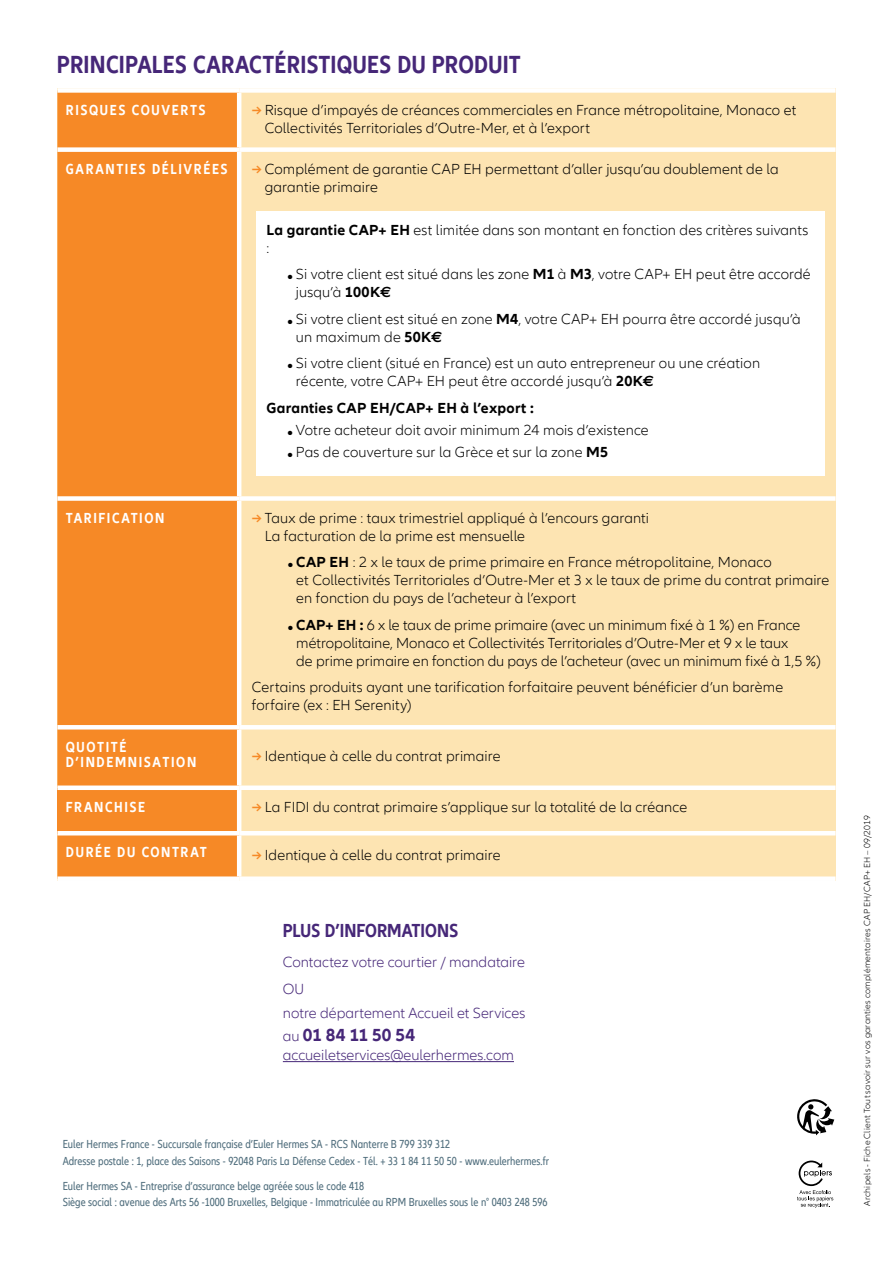
<style>
.page{position:relative;width:893px;height:1263px;background:#fff}
.page>*{position:absolute;margin:0;border:0;box-sizing:border-box;transform-origin:0 0}
.t1{font:700 condensed 25.5px "Allianz Neo";letter-spacing:.01em;color:#462778}
.t2{font:700 condensed 19.5px "Allianz Neo";letter-spacing:-.005em;color:#462778}
.t3{font:700 18px "Allianz Neo";color:#462778}
.t4{font:300 15.15px/27.2px "Allianz Neo";color:#462778}
.t5{font:300 15px/18px "Allianz Neo";letter-spacing:.005em;color:#000}
.t6{font:700 condensed 15px/15px "Allianz Neo";letter-spacing:.105em;color:#fff}
.t7{font:700 15px "Allianz Neo";letter-spacing:.02em;color:#000}
.t8{font:condensed 12px/16.5px "Allianz Neo";color:#506e7d}
.t9{font:300 9px "Allianz Neo";letter-spacing:.025em;color:#000}
.s1{font-weight:600;font-size:13.5px;color:#f68926}
.s2{font-weight:700}
.s3{font-family:"Euro Sans";font-weight:700}
.s4{font-weight:300;font-size:15.15px}
</style>
<div class="page">
<div style="left:57px;top:93px;width:180px;height:783px;background:#f68926"></div>
<div style="left:241px;top:93px;width:595px;height:783px;background:#fde4b2"></div>
<div style="left:57px;top:788px;width:182px;height:45px;background:#f68926"></div>
<div style="left:57px;top:147px;width:182px;height:5px;background:#fff"></div>
<div style="left:239px;top:147px;width:597px;height:5px;background:#fff"></div>
<div style="left:57px;top:496px;width:182px;height:5px;background:#fff"></div>
<div style="left:239px;top:496px;width:597px;height:5px;background:#fff"></div>
<hr style="left:57px;top:725px;width:182px;height:4px;background:#fff">
<hr style="left:239px;top:725px;width:597px;height:4px;background:#fff">
<div style="left:57px;top:785px;width:182px;height:5px;background:#fff"></div>
<div style="left:239px;top:785px;width:597px;height:5px;background:#fff"></div>
<hr style="left:237px;top:790px;width:4px;height:41px;background:#fff">
<hr style="left:57px;top:831px;width:182px;height:4px;background:#fff">
<hr style="left:239px;top:831px;width:597px;height:4px;background:#fff">
<div style="left:256px;top:211px;width:569px;height:264px;background:#fff"></div>
<svg style="left:797px;top:1160px;width:36px;height:48px"></svg>
<svg style="left:797px;top:1099px;width:37px;height:36px"></svg>
<hr style="left:283px;top:1061px;width:231px;height:1px;background:#462778">
<h1 class="t1" style="left:57px;top:50px;width:465px">PRINCIPALES CARACTÉRISTIQUES DU PRODUIT</h1>
<p class="t6" style="left:66px;top:102px;width:141px">RISQUES COUVERTS</p>
<p class="t5" style="left:265px;top:101px;width:533px;text-indent:-13px"><span class="s1">→</span> Risque d’impayés de créances commerciales en France métropolitaine, Monaco et<br>Collectivités Territoriales d’Outre-Mer, et à l’export</p>
<p class="t6" style="left:66px;top:162px;width:163px">GARANTIES DÉLIVRÉES</p>
<p class="t5" style="left:265px;top:160px;width:515px;text-indent:-13px"><span class="s1">→</span> Complément de garantie CAP EH permettant d’aller jusqu’au doublement de la garantie primaire</p>
<p class="t5" style="left:266px;top:221px;width:543px"><span class="s2">La garantie CAP+ EH</span> est limitée dans son montant en fonction des critères suivants :</p>
<p class="t5" style="left:296px;top:266px;width:516px;text-indent:-8px">● Si votre client est situé dans les zone <span class="s2">M1</span> à <span class="s2">M3</span>, votre CAP+ EH peut être accordé jusqu’à <span class="s2">100K</span><span class="s3">E</span></p>
<p class="t5" style="left:296px;top:310px;width:506px;text-indent:-8px">● Si votre client est situé en zone <span class="s2">M4</span>, votre CAP+ EH pourra être accordé jusqu’à un maximum de <span class="s2">50K</span><span class="s3">E</span></p>
<p class="t5" style="left:296px;top:355px;width:466px;text-indent:-8px">● Si votre client (situé en France) est un auto entrepreneur ou une création récente, votre CAP+ EH peut être accordé jusqu’à <span class="s2">20K</span><span class="s3">E</span></p>
<p class="t7" style="left:266px;top:399px;width:269px">Garanties CAP EH/CAP+ EH à l’export :</p>
<p class="t5" style="left:288px;top:422px;width:362px">● Votre acheteur doit avoir minimum 24 mois d’existence</p>
<p class="t5" style="left:288px;top:444px;width:322px">● Pas de couverture sur la Grèce et sur la zone <span class="s2">M5</span></p>
<p class="t6" style="left:66px;top:511px;width:100px">TARIFICATION</p>
<p class="t5" style="left:265px;top:509px;width:386px;text-indent:-13px"><span class="s1">→</span> Taux de prime : taux trimestriel appliqué à l’encours garanti<br>La facturation de la prime est mensuelle</p>
<p class="t5" style="left:296px;top:554px;width:535px;text-indent:-8px">● <span class="s2">CAP EH</span> : 2 x le taux de prime primaire en France métropolitaine, Monaco<br>et Collectivités Territoriales d’Outre-Mer et 3 x le taux de prime du contrat primaire en fonction du pays de l’acheteur à l’export</p>
<p class="t5" style="left:296px;top:616px;width:526px;text-indent:-8px">● <span class="s2">CAP+ EH :</span> 6 x le taux de prime primaire (avec un minimum fixé à 1 %) en France métropolitaine, Monaco et Collectivités Territoriales d’Outre-Mer et 9 x le taux<br>de prime primaire en fonction du pays de l’acheteur (avec un minimum fixé à 1,5 %)</p>
<p class="t5" style="left:252px;top:679px;width:533px">Certains produits ayant une tarification forfaitaire peuvent bénéficier d’un barème forfaire (ex : EH Serenity)</p>
<p class="t6" style="left:66px;top:739px;width:132px">Q U O T I T É<br>D ’ I N D E M N I S A T I O N</p>
<p class="t5" style="left:252px;top:747px;width:250px"><span class="s1">→</span> Identique à celle du contrat primaire</p>
<p class="t6" style="left:66px;top:800px;width:81px">FRANCHISE</p>
<p class="t5" style="left:252px;top:798px;width:437px"><span class="s1">→</span> La FIDI du contrat primaire s’applique sur la totalité de la créance</p>
<p class="t6" style="left:66px;top:845px;width:142px">DURÉE DU CONTRAT</p>
<p class="t5" style="left:252px;top:846px;width:250px"><span class="s1">→</span> Identique à celle du contrat primaire</p>
<h2 class="t2" style="left:283px;top:919px;width:177px">PLUS D’INFORMATIONS</h2>
<p class="t4" style="left:283px;top:949px;width:244px">Contactez votre courtier / mandataire<br>OU</p>
<p class="t4" style="left:283px;top:1000px;width:244px">notre département Accueil et Services</p>
<p class="t3" style="left:283px;top:1024px;width:134px"><span class="s4">au</span> 01 84 11 50 54</p>
<p class="t4" style="left:283px;top:1042px;width:233px">accueiletservices@eulerhermes.com</p>
<p class="t8" style="left:63px;top:1136px;width:488px">Euler Hermes France - Succursale française d’Euler Hermes SA - RCS Nanterre B 799 339 312<br>Adresse postale : 1, place des Saisons - 92048 Paris La Défense Cedex - Tél. + 33 1 84 11 50 50 - www.eulerhermes.fr</p>
<p class="t8" style="left:63px;top:1178px;width:486px">Euler Hermes SA - Entreprise d’assurance belge agréée sous le code 418<br>Siège social : avenue des Arts 56 -1000 Bruxelles, Belgique - Immatriculée au RPM Bruxelles sous le n° 0403 248 596</p>
<p class="t9" style="left:862px;top:1206px;width:392px;rotate:-90deg">Archipels - Fiche Client Tout savoir sur vos garanties complémentaires CAP EH/CAP+ EH – 09/2019</p>
</div>
